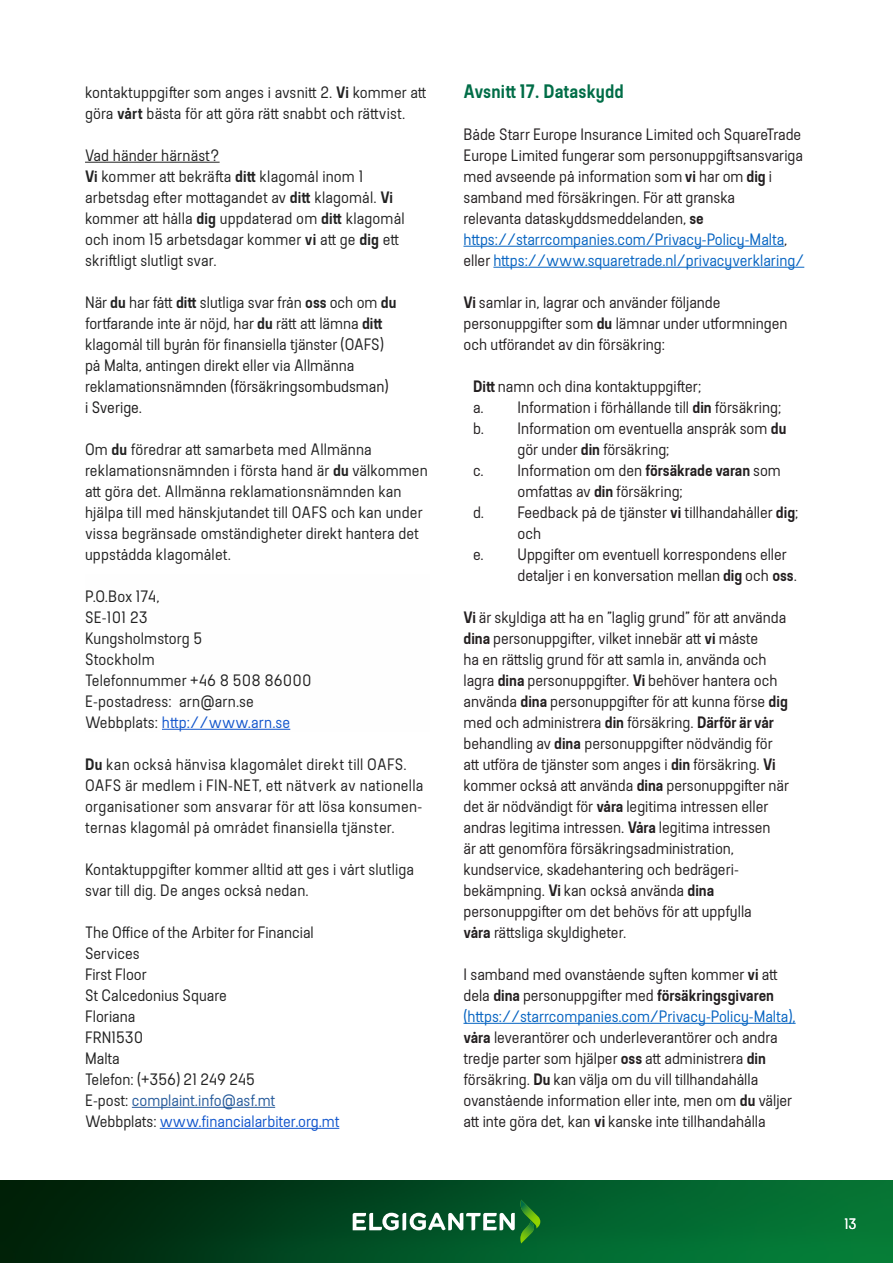
<style>
.page{position:relative;width:893px;height:1263px;background:#fff}
.page>*{position:absolute;margin:0;border:0;box-sizing:border-box;transform-origin:0 0}
.t1{font:600 19.5px "Elkjop Bodytext";letter-spacing:.01em;color:#006d47}
.t2{font:16.5px/21px "Elkjop Bodytext";color:#231f20}
.t3{font:16.5px/21px "Elkjop Bodytext";letter-spacing:.01em;color:#222}
.t4{font:15px "Elkjop Bodytext";color:#fff}
.s1{font-weight:600}
.s2{color:#1d1c1d}
.s3{color:#15c}
.s4{color:#275b9b}
.s5{color:#0563c1}
</style>
<div class="page">
<img style="left:0;top:1180px;width:893px;height:83px">
<svg style="left:353px;top:1200px;width:187px;height:43px;background:#30734a"></svg>
<hr style="left:85px;top:162px;width:135px;height:1px;background:#222">
<hr style="left:162px;top:729px;width:128px;height:1px;background:#15c">
<hr style="left:132px;top:1107px;width:143px;height:1px;background:#275b9b">
<hr style="left:160px;top:1128px;width:179px;height:1px;background:#15c">
<hr style="left:463px;top:246px;width:321px;height:1px;background:#0563c1">
<hr style="left:493px;top:267px;width:311px;height:1px;background:#0563c1">
<hr style="left:463px;top:1023px;width:333px;height:1px;background:#0563c1">
<p class="t3" style="left:85px;top:82px;width:343px">kontaktuppgifter som anges i avsnitt 2. <span class="s1">Vi</span> kommer att göra <span class="s1">vårt</span> bästa för att göra rätt snabbt och rättvist.</p>
<p class="t3" style="left:85px;top:145px;width:321px">Vad händer härnäst?<br><span class="s1">Vi</span> kommer att bekräfta <span class="s1">ditt</span> klagomål inom 1 arbetsdag efter mottagandet av <span class="s1">ditt</span> klagomål. <span class="s1">Vi </span>kommer att hålla <span class="s1">dig</span> uppdaterad om <span class="s1">ditt</span> klagomål och inom 15 arbetsdagar kommer <span class="s1">vi</span> att ge <span class="s1">dig</span> ett skriftligt slutligt svar.</p>
<p class="t3" style="left:85px;top:292px;width:313px">När <span class="s1">du</span> har fått <span class="s1">ditt</span> slutliga svar från <span class="s1">oss</span> och om <span class="s1">du </span>fort-farande inte är nöjd, har <span class="s1">du</span> rätt att lämna <span class="s1">ditt </span>klagomål till byrån för finansiella tjänster (OAFS) på Malta, antingen direkt eller via Allmänna reklamatio<span class="s2">nsnämnden (försäkringsombudsman)<br>i Sverige.</span></p>
<p class="t3" style="left:85px;top:439px;width:344px">Om <span class="s1">du</span> föredrar att samarbeta med Allmänna reklamationsnämnden i första hand är <span class="s1">du</span> välkommen att göra det. Allmänna reklamationsnämnden kan hjälpa till med hänskjutandet till OAFS och kan under vissa begränsade omständigheter direkt hantera det uppstådda klagomålet.</p>
<p class="t3" style="left:85px;top:586px;width:228px">P.O.Box 174,<br>SE-101 23<br>Kungsholmstorg 5<br>Stockholm<br>Telefonnummer +46 8 508 86000<br>E-postadress: arn@arn.se<br>Webbplats: <span class="s3">http://www.arn.se</span></p>
<p class="t3" style="left:85px;top:754px;width:340px"><span class="s1">Du</span> kan också hänvisa klagomålet direkt till OAFS.<br>OAFS är medlem i FIN-NET, ett nätverk av nationella organisationer som ansvarar för att lösa konsumen&shy;ternas klagomål på området finansiella tjänster.</p>
<p class="t3" style="left:85px;top:859px;width:331px">Kontaktuppgifter kommer alltid att ges i vårt slutliga svar till dig. De anges också nedan.</p>
<p class="t3" style="left:85px;top:922px;width:256px">The Office of the Arbiter for Financial<br>Services<br>First Floor<br>St Calcedonius Square<br>Floriana<br>FRN1530<br>Malta<br>Telefon: (+356) 21 249 245<br>E-post: <span class="s4">complaint.info@asf.mt<br></span>Webbplats: <span class="s3">www.financialarbiter.org.mt</span></p>
<p class="t1" style="left:463px;top:80px;width:162px">Avsnitt 17. Dataskydd</p>
<p class="t2" style="left:463px;top:124px;width:342px">Både Starr Europe Insurance Limited och SquareTrade Europe Limited fungerar som personuppgiftsansvariga med avseende på information som <span class="s1">vi</span> har om <span class="s1">dig</span> i samband med försäkringen. För att granska<br>relevanta dataskyddsmeddelanden, <span class="s1">se </span><span class="s5">https://starrcompanies.com/Privacy-Policy-Malta</span>, eller <span class="s5">https://www.squaretrade.nl/privacyverklaring/</span></p>
<p class="t2" style="left:463px;top:292px;width:325px"><span class="s1">Vi</span> samlar in, lagrar och använder följande personuppgifter som <span class="s1">du</span> lämnar under utformningen och utförandet av din försäkring:</p>
<p class="t2" style="left:473px;top:376px;width:230px"><span class="s1">Ditt</span> namn och dina kontaktuppgifter;</p>
<p class="t2" style="left:473px;top:397px;width:310px">a. Information i förhållande till <span class="s1">din</span> försäkring;</p>
<p class="t2" style="left:473px;top:418px;width:315px">b. Information om eventuella anspråk som <span class="s1">du</span></p>
<p class="t2" style="left:517px;top:439px;width:153px">gör under <span class="s1">din</span> försäkring;</p>
<p class="t2" style="left:473px;top:460px;width:309px">c. Information om den <span class="s1">försäkrade varan</span> som</p>
<p class="t2" style="left:517px;top:481px;width:167px">omfattas av <span class="s1">din</span> försäkring;</p>
<p class="t2" style="left:473px;top:502px;width:327px">d. Feedback på de tjänster <span class="s1">vi</span> tillhandahåller <span class="s1">dig</span>;</p>
<p class="t2" style="left:517px;top:523px;width:25px">och</p>
<p class="t2" style="left:473px;top:544px;width:316px">e. Uppgifter om eventuell korrespondens eller</p>
<p class="t2" style="left:517px;top:565px;width:281px">detaljer i en konversation mellan <span class="s1">dig</span> och <span class="s1">oss</span>.</p>
<p class="t2" style="left:463px;top:607px;width:327px"><span class="s1">Vi</span> är skyldiga att ha en ”laglig grund” för att använda <span class="s1">dina</span> personuppgifter, vilket innebär att <span class="s1">vi</span> måste<br>ha en rättslig grund för att samla in, använda och lagra <span class="s1">dina</span> personuppgifter. <span class="s1">Vi</span> behöver hantera och använda <span class="s1">dina</span> personuppgifter för att kunna förse <span class="s1">dig </span>med och administrera <span class="s1">din</span> försäkring. <span class="s1">Därför är vår </span>behandling av <span class="s1">dina</span> personuppgifter nödvändig för att utföra de tjänster som anges i <span class="s1">din</span> försäkring. <span class="s1">Vi </span>kommer också att använda <span class="s1">dina</span> personuppgifter när det är nödvändigt för <span class="s1">våra</span> legitima intressen eller andras legitima intressen. <span class="s1">Våra</span> legitima intressen<br>är att genomföra försäkringsadministration, kundservice, skadehantering och bedrägeri&shy;bekämpning. <span class="s1">Vi</span> kan också använda <span class="s1">dina </span>personuppgifter om det behövs för att uppfylla<br><span class="s1">våra</span> rättsliga skyldigheter.</p>
<p class="t2" style="left:463px;top:964px;width:334px">I samband med ovanstående syften kommer <span class="s1">vi</span> att dela <span class="s1">dina</span> personuppgifter med <span class="s1">försäkringsgivaren </span><span class="s5">(https://starrcompanies.com/Privacy-Policy-Malta), </span><span class="s1">våra</span> leverantörer och underleverantörer och andra tredje parter som hjälper <span class="s1">oss</span> att administrera <span class="s1">din </span>försäkring. <span class="s1">Du</span> kan välja om du vill tillhandahålla ovanstående information eller inte, men om <span class="s1">du</span> väljer att inte göra det, kan <span class="s1">vi</span> kanske inte tillhandahålla</p>
<p class="t4" style="left:844px;top:1216px;width:14px">13</p>
</div>
